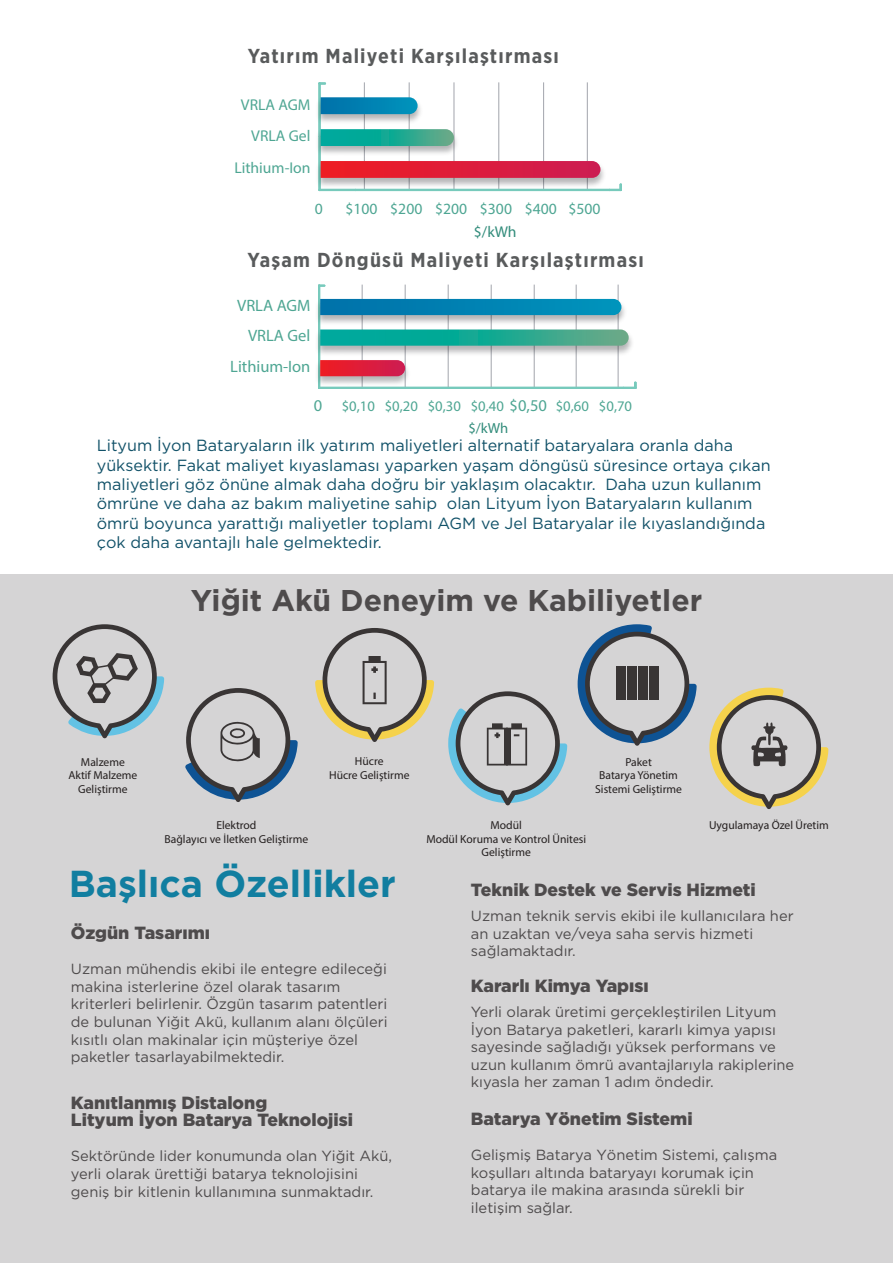
<style>
.page{position:relative;width:893px;height:1263px;background:#fff}
.page>*{position:absolute;margin:0;border:0;box-sizing:border-box;transform-origin:0 0}
.t1{font:700 37.5px "Gotham";color:#117ea0}
.t2{font:700 30px "Gotham";color:#4e4b4c}
.t3{font:700 20.25px "Gotham Narrow";letter-spacing:.06em;color:#595b5c}
.t4{font:900 17.55px/17.5px "Gotham";color:#4e4b4c}
.t5{font:16.5px "Myriad Pro";color:#4ea693}
.t6{font:16.2px/19.4px "Gotham";color:#125269}
.t7{font:15.6px "Myriad Pro";color:#4ea693}
.t8{font:15.6px "Myriad Pro";color:#328c7b}
.t9{font:14.7px/17.5px "Gotham";color:#4e4b4c}
.t10{font:14.7px/21.8px "Myriad Pro";color:#4ea693}
.t11{font:11.55px/14px "Myriad Pro";color:#241f1f;text-align:center}
.s1{font-size:16.5px}
.s2{color:#328c7b}
</style>
<div class="page">
<div style="left:0;top:575px;width:893px;height:688px;background:#d5d4d5"></div>
<svg style="left:448px;top:691px;width:119px;height:114px"></svg>
<div style="left:504px;top:729px;width:7px;height:35px;background:#393535"></div>
<svg style="left:53px;top:624px;width:111px;height:114px"></svg>
<svg style="left:709px;top:688px;width:119px;height:121px"></svg>
<svg style="left:185px;top:688px;width:113px;height:114px"></svg>
<svg style="left:315px;top:628px;width:119px;height:114px"></svg>
<svg style="left:577px;top:624px;width:120px;height:122px"></svg>
<div style="left:616px;top:666px;width:10px;height:34px;background:#393535"></div>
<div style="left:627px;top:666px;width:10px;height:34px;background:#393535"></div>
<div style="left:638px;top:666px;width:10px;height:34px;background:#393535"></div>
<div style="left:649px;top:666px;width:10px;height:34px;background:#393535"></div>
<hr style="left:534px;top:285px;width:1px;height:103px;background:#a2a5ac">
<hr style="left:576px;top:285px;width:1px;height:103px;background:#a2a5ac">
<hr style="left:618px;top:285px;width:1px;height:103px;background:#a2a5ac">
<hr style="left:448px;top:285px;width:1px;height:103px;background:#a2a5ac">
<hr style="left:491px;top:285px;width:1px;height:103px;background:#a2a5ac">
<hr style="left:535px;top:387px;width:88px;height:2px;background:#77cabc">
<hr style="left:446px;top:387px;width:89px;height:2px;background:#77cabc">
<hr style="left:357px;top:387px;width:89px;height:2px;background:#77cabc">
<svg style="left:623px;top:382px;width:14px;height:7px"></svg>
<img style="left:317px;top:304px;width:308px;height:23px">
<img style="left:317px;top:327px;width:315px;height:31px">
<svg style="left:320px;top:329px;width:309px;height:17px;background:#29ac97"></svg>
<img style="left:317px;top:358px;width:96px;height:29px">
<svg style="left:318px;top:360px;width:87px;height:29px;background:#d17281"></svg>
<svg style="left:318px;top:285px;width:303px;height:30px"></svg>
<hr style="left:525px;top:189px;width:84px;height:2px;background:#77cabc">
<svg style="left:609px;top:183px;width:13px;height:8px"></svg>
<img style="left:600px;top:166px;width:8px;height:23px">
<svg style="left:318px;top:82px;width:282px;height:109px"></svg>
<h3 class="t3" style="left:248px;top:43px;width:313px">Yatırım Maliyeti Karşılaştırması</h3>
<p class="t7" style="left:241px;top:95px;width:71px">VRLA AGM</p>
<p class="t7" style="left:251px;top:127px;width:61px">VRLA Gel</p>
<p class="t7" style="left:234px;top:158px;width:78px">Lithium-Ion</p>
<p class="t7" style="left:315px;top:200px;width:10px">0</p>
<p class="t7" style="left:345px;top:200px;width:257px">$100 $200 $200 $300 $400 $500</p>
<p class="t8" style="left:474px;top:222px;width:44px">$/kWh</p>
<h3 class="t3" style="left:248px;top:247px;width:398px">Yaşam Döngüsü Maliyeti Karşılaştırması</h3>
<p class="t5" style="left:237px;top:295px;width:75px">VRLA AGM</p>
<p class="t5" style="left:248px;top:325px;width:64px">VRLA Gel</p>
<p class="t5" style="left:230px;top:356px;width:82px">Lithium-Ion</p>
<p class="t10" style="left:468px;top:395px;width:165px;text-indent:-154px"><span class="s1">0</span> $0,10 $0,20 $0,30 $0,40 <span class="s1">$0,50</span> $0,60 $0,70 <span class="s2">$/kWh</span></p>
<p class="t6" style="left:97px;top:436px;width:675px">Lityum İyon Bataryaların ilk yatırım maliyetleri alternatif bataryalara oranla daha yüksektir. Fakat maliyet kıyaslaması yaparken yaşam döngüsü süresince ortaya çıkan maliyetleri göz önüne almak daha doğru bir yaklaşım olacaktır. Daha uzun kullanım ömrüne ve daha az bakım maliyetine sahip olan Lityum İyon Bataryaların kullanım ömrü boyunca yarattığı maliyetler toplamı AGM ve Jel Bataryalar ile kıyaslandığında çok daha avantajlı hale gelmektedir.</p>
<h2 class="t2" style="left:191px;top:580px;width:513px">Yiğit Akü Deneyim ve Kabiliyetler</h2>
<p class="t11" style="left:69px;top:754px;width:70px">Malzeme<br>Aktif Malzeme<br>Geliştirme</p>
<p class="t11" style="left:329px;top:754px;width:82px">Hücre<br>Hücre Geliştirme</p>
<p class="t11" style="left:595px;top:754px;width:88px">Paket<br>Batarya Yönetim<br>Sistemi Geliştirme</p>
<p class="t11" style="left:165px;top:818px;width:145px">Elektrod<br>Bağlayıcı ve İletken Geliştirme</p>
<p class="t11" style="left:426px;top:817px;width:161px">Modül<br>Modül Koruma ve Kontrol Ünitesi<br>Geliştirme</p>
<p class="t11" style="left:709px;top:817px;width:121px">Uygulamaya Özel Üretim</p>
<h1 class="t1" style="left:69px;top:859px;width:329px">Başlıca Özellikler</h1>
<p class="t4" style="left:71px;top:923px;width:141px">Özgün Tasarımı</p>
<p class="t9" style="left:71px;top:960px;width:318px">Uzman mühendis ekibi ile entegre edileceği makina isterlerine özel olarak tasarım kriterleri belirlenir. Özgün tasarım patentleri de bulunan Yiğit Akü, kullanım alanı ölçüleri kısıtlı olan makinalar için müşteriye özel paketler tasarlayabilmektedir.</p>
<p class="t4" style="left:71px;top:1093px;width:284px">Kanıtlanmış Distalong<br>Lityum İyon Batarya Teknolojisi</p>
<p class="t9" style="left:71px;top:1147px;width:323px">Sektöründe lider konumunda olan Yiğit Akü, yerli olarak ürettiği batarya teknolojisini geniş bir kitlenin kullanımına sunmaktadır.</p>
<p class="t4" style="left:471px;top:881px;width:286px">Teknik Destek ve Servis Hizmeti</p>
<p class="t9" style="left:471px;top:907px;width:324px">Uzman teknik servis ekibi ile kullanıcılara her an uzaktan ve/veya saha servis hizmeti sağlamaktadır.</p>
<p class="t4" style="left:471px;top:976px;width:179px">Kararlı Kimya Yapısı</p>
<p class="t9" style="left:471px;top:1003px;width:325px">Yerli olarak üretimi gerçekleştirilen Lityum İyon Batarya paketleri, kararlı kimya yapısı sayesinde sağladığı yüksek performans ve uzun kullanım ömrü avantajlarıyla rakiplerine kıyasla her zaman 1 adım öndedir.</p>
<p class="t4" style="left:471px;top:1109px;width:223px">Batarya Yönetim Sistemi</p>
<p class="t9" style="left:471px;top:1146px;width:308px">Gelişmiş Batarya Yönetim Sistemi, çalışma koşulları altında bataryayı korumak için batarya ile makina arasında sürekli bir iletişim sağlar.</p>
</div>
